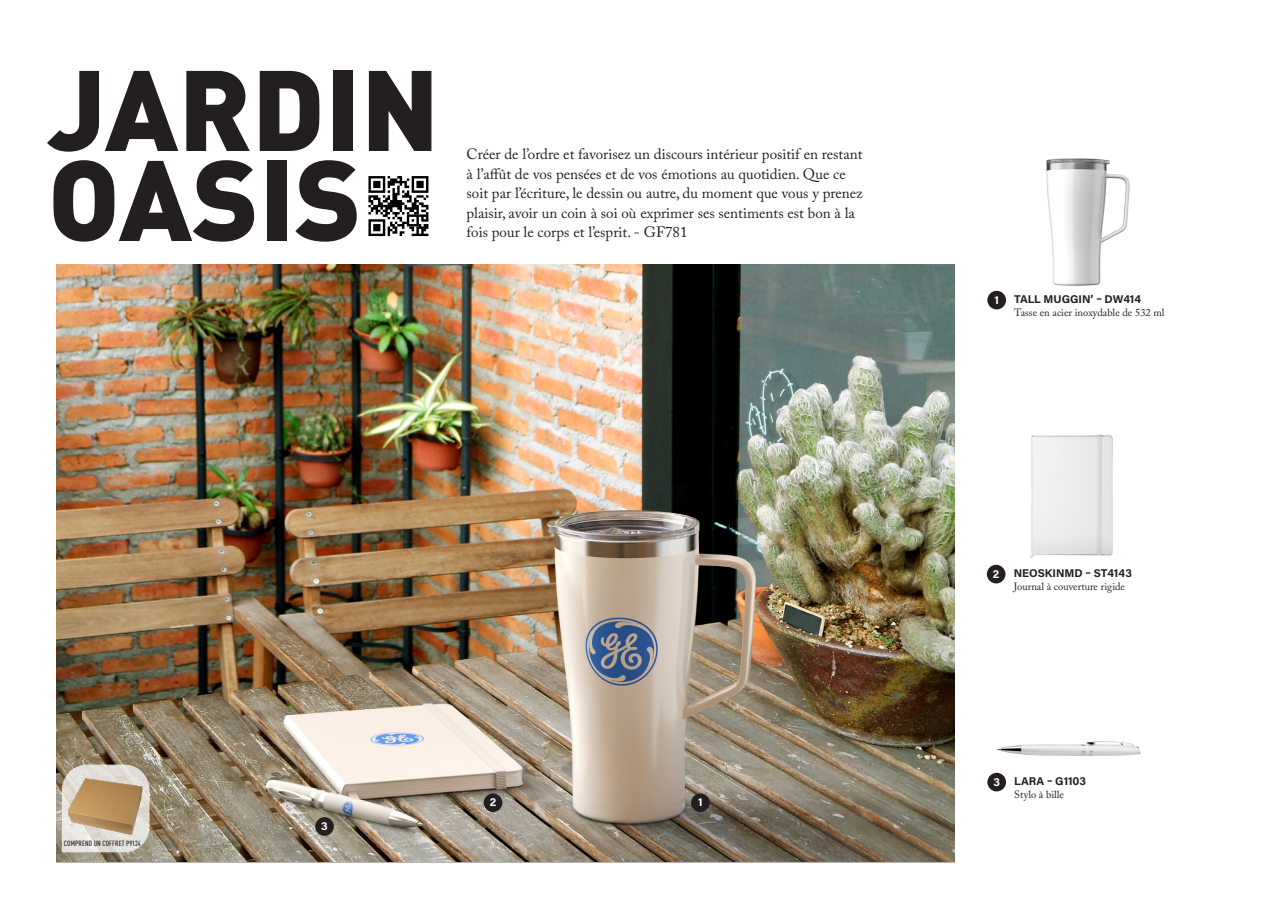
<style>
.page{position:relative;width:1269px;height:918px;background:#fff}
.page>*{position:absolute;margin:0;border:0;box-sizing:border-box;transform-origin:0 0}
.t1{font:900 112.5px/90px "DIN Pro";color:#231f20}
.t2{font:15px/19.5px "Adobe Caslon Pro";color:#231f20}
.t3{font:700 11.25px "Acumin Pro";color:#231f20}
.t4{font:700 11.25px "Acumin Pro";color:#fff}
.t5{font:10.5px "Adobe Caslon Pro";color:#231f20}
.t6{font:500 condensed 7.5px "DIN Pro";letter-spacing:.02em;color:#231f20}
</style>
<div class="page">
<img style="left:56px;top:265px;width:899px;height:597px">
<img style="left:1029px;top:434px;width:84px;height:124px">
<img style="left:1046px;top:158px;width:84px;height:128px">
<img style="left:997px;top:741px;width:144px;height:15px">
<div style="left:987px;top:291px;width:19px;height:18px;background:#231f20;border-radius:50%"></div>
<div style="left:987px;top:565px;width:18px;height:18px;background:#231f20;border-radius:50%"></div>
<div style="left:987px;top:773px;width:19px;height:18px;background:#231f20;border-radius:50%"></div>
<svg style="left:62px;top:765px;width:88px;height:87px;background:#d5d1c8"></svg>
<img style="left:68px;top:773px;width:79px;height:67px">
<div style="left:691px;top:793px;width:19px;height:19px;background:#231f20;border-radius:50%"></div>
<div style="left:484px;top:793px;width:18px;height:19px;background:#231f20;border-radius:50%"></div>
<div style="left:315px;top:817px;width:19px;height:19px;background:#231f20;border-radius:50%"></div>
<svg style="left:369px;top:176px;width:60px;height:61px"></svg>
<svg style="left:368px;top:176px;width:60px;height:60px"></svg>
<p class="t1" style="left:48px;top:51px;width:393px">JARDIN<br>OASIS</p>
<p class="t2" style="left:467px;top:144px;width:398px">Créer de l’ordre et favorisez un discours intérieur positif en restant à l’affût de vos pensées et de vos émotions au quotidien. Que ce soit par l’écriture, le dessin ou autre, du moment que vous y prenez plaisir, avoir un coin à soi où exprimer ses sentiments est bon à la fois pour le corps et l’esprit. - GF781</p>
<p class="t6" style="left:64px;top:837px;width:78px">COMPREND UN COFFRET P9124</p>
<p class="t4" style="left:321px;top:818px;width:8px">3</p>
<p class="t4" style="left:490px;top:795px;width:8px">2</p>
<p class="t4" style="left:698px;top:795px;width:6px">1</p>
<p class="t4" style="left:994px;top:292px;width:6px">1</p>
<p class="t3" style="left:1014px;top:291px;width:128px">TALL MUGGIN’ – DW414</p>
<p class="t5" style="left:1014px;top:306px;width:152px">Tasse en acier inoxydable de 532 ml</p>
<p class="t4" style="left:993px;top:566px;width:8px">2</p>
<p class="t3" style="left:1014px;top:565px;width:120px">NEOSKINMD – ST4143</p>
<p class="t5" style="left:1014px;top:580px;width:113px">Journal à couverture rigide</p>
<p class="t4" style="left:993px;top:774px;width:8px">3</p>
<p class="t3" style="left:1014px;top:773px;width:73px">LARA – G1103</p>
<p class="t5" style="left:1014px;top:788px;width:51px">Stylo à bille</p>
</div>
